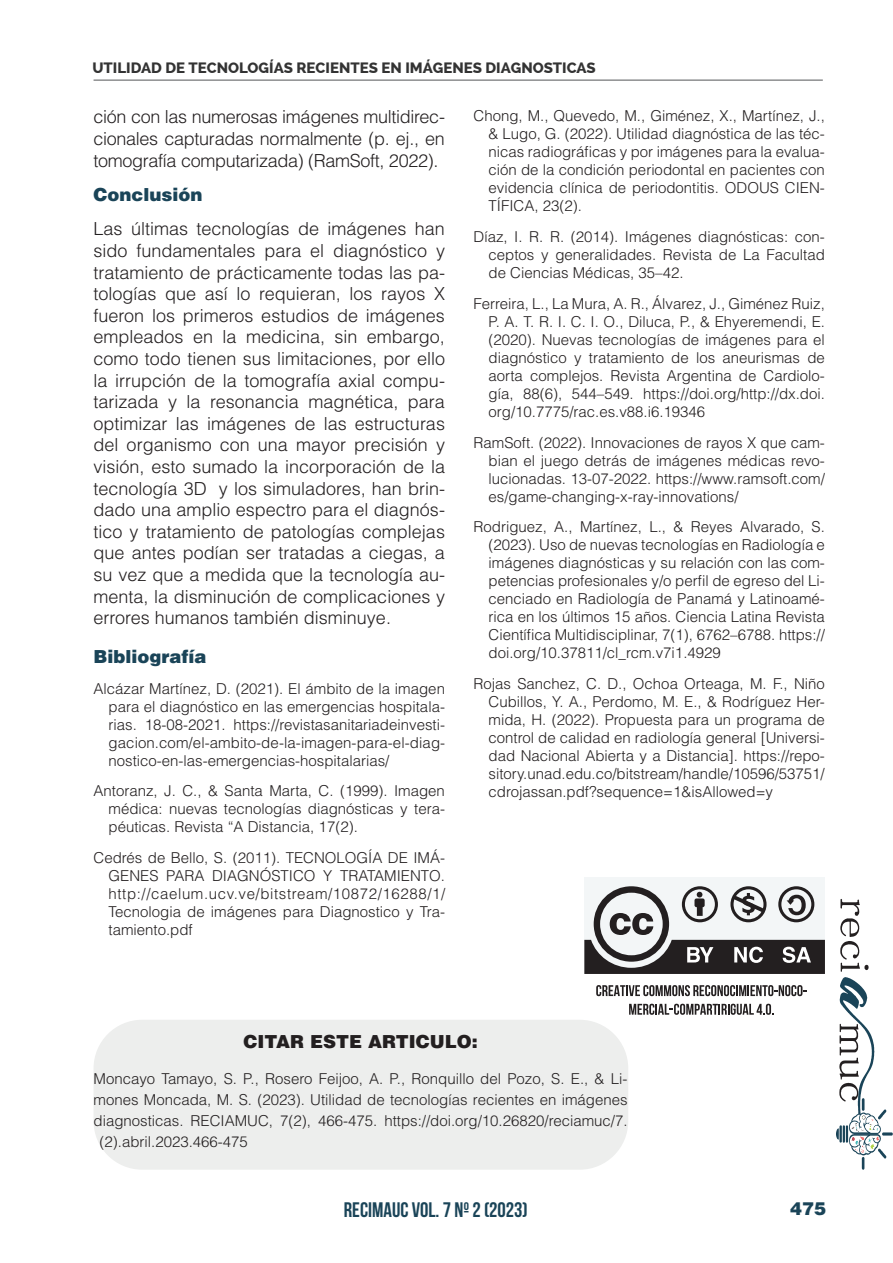
<style>
.page{position:relative;width:893px;height:1263px;background:#fff}
.page>*{position:absolute;margin:0;border:0;box-sizing:border-box;transform-origin:0 0}
.t1{font:700 21px "Bebas Neue";color:#1a4458}
.t2{font:300 18px/21.6px "Helvetica LT Std";letter-spacing:-.02em;color:#231f20;text-align:justify}
.t3{font:900 18px "Helvetica LT Std";color:#1a4458}
.t4{font:900 18px "Helvetica LT Std";color:#231f20}
.t5{font:300 15px/18px "Helvetica LT Std";color:#231f20;text-align:justify}
.t6{font:800 15px "Raleway";color:#333}
</style>
<div class="page">
<hr style="left:94px;top:80px;width:729px;height:1px;background:#545557">
<svg style="left:836px;top:899px;width:57px;height:271px"></svg>
<div style="left:94px;top:1020px;width:534px;height:150px;background:#edeeed;border-radius:49px"></div>
<svg style="left:596px;top:985px;width:211px;height:11px"></svg>
<svg style="left:629px;top:1004px;width:145px;height:11px"></svg>
<div style="left:584px;top:877px;width:241px;height:97px;background:#f3f6f7"></div>
<svg style="left:584px;top:886px;width:241px;height:88px"></svg>
<p class="t6" style="left:92px;top:59px;width:505px">UTILIDAD DE TECNOLOGÍAS RECIENTES EN IMÁGENES DIAGNOSTICAS</p>
<p class="t2" style="left:94px;top:106px;width:353px">ción con las numerosas imágenes multidirec&shy;cionales capturadas normalmente (p. ej., en tomografía computarizada) (RamSoft, 2022).</p>
<p class="t3" style="left:94px;top:183px;width:111px">Conclusión</p>
<p class="t2" style="left:94px;top:218px;width:353px">Las últimas tecnologías de imágenes han sido fundamentales para el diagnóstico y tratamiento de prácticamente todas las pa&shy;tologías que así lo requieran, los rayos X fueron los primeros estudios de imágenes empleados en la medicina, sin embargo, como todo tienen sus limitaciones, por ello la irrupción de la tomografía axial compu&shy;tarizada y la resonancia magnética, para optimizar las imágenes de las estructuras del organismo con una mayor precisión y visión, esto sumado la incorporación de la tecnología 3D y los simuladores, han brin&shy;dado una amplio espectro para el diagnós&shy;tico y tratamiento de patologías complejas que antes podían ser tratadas a ciegas, a su vez que a medida que la tecnología au&shy;menta, la disminución de complicaciones y errores humanos también disminuye.</p>
<p class="t3" style="left:94px;top:644px;width:115px">Bibliografía</p>
<p class="t5" style="left:109px;top:679px;width:338px;text-indent:-15px">Alcázar Martínez, D. (2021). El ámbito de la imagen para el diagnóstico en las emergencias hospitala&shy;rias. 18-08-2021. https://revistasanitariadeinvesti&shy;gacion.com/el-ambito-de-la-imagen-para-el-diag&shy;nostico-en-las-emergencias-hospitalarias/</p>
<p class="t5" style="left:109px;top:782px;width:338px;text-indent:-15px">Antoranz, J. C., &amp; Santa Marta, C. (1999). Imagen médica: nuevas tecnologías diagnósticas y tera&shy;péuticas. Revista “A Distancia, 17(2).</p>
<p class="t5" style="left:109px;top:849px;width:338px;text-indent:-15px">Cedrés de Bello, S. (2011). TECNOLOGÍA DE IMÁ-GENES PARA DIAGNÓSTICO Y TRATAMIENTO. http://caelum.ucv.ve/bitstream/10872/16288/1/ Tecnologia de imágenes para Diagnostico y Tra&shy;tamiento.pdf</p>
<p class="t5" style="left:488px;top:107px;width:338px;text-indent:-15px">Chong, M., Quevedo, M., Giménez, X., Martínez, J., &amp; Lugo, G. (2022). Utilidad diagnóstica de las téc&shy;nicas radiográficas y por imágenes para la evalua&shy;ción de la condición periodontal en pacientes con evidencia clínica de periodontitis. ODOUS CIEN-TÍFICA, 23(2).</p>
<p class="t5" style="left:488px;top:228px;width:338px;text-indent:-15px">Díaz, I. R. R. (2014). Imágenes diagnósticas: con&shy;ceptos y generalidades. Revista de La Facultad de Ciencias Médicas, 35–42.</p>
<p class="t5" style="left:488px;top:294px;width:338px;text-indent:-15px">Ferreira, L., La Mura, A. R., Álvarez, J., Giménez Ruiz, P. A. T. R. I. C. I. O., Diluca, P., &amp; Ehyeremendi, E. (2020). Nuevas tecnologías de imágenes para el diagnóstico y tratamiento de los aneurismas de aorta complejos. Revista Argentina de Cardiolo&shy;gía, 88(6), 544–549. https://doi.org/http://dx.doi. org/10.7775/rac.es.v88.i6.19346</p>
<p class="t5" style="left:488px;top:433px;width:338px;text-indent:-15px">RamSoft. (2022). Innovaciones de rayos X que cam&shy;bian el juego detrás de imágenes médicas revo&shy;lucionadas. 13-07-2022. https://www.ramsoft.com/ es/game-changing-x-ray-innovations/</p>
<p class="t5" style="left:488px;top:518px;width:338px;text-indent:-15px">Rodriguez, A., Martínez, L., &amp; Reyes Alvarado, S. (2023). Uso de nuevas tecnologías en Radiología e imágenes diagnósticas y su relación con las com&shy;petencias profesionales y/o perfil de egreso del Li&shy;cenciado en Radiología de Panamá y Latinoamé&shy;rica en los últimos 15 años. Ciencia Latina Revista Científica Multidisciplinar, 7(1), 6762–6788. https:// doi.org/10.37811/cl_rcm.v7i1.4929</p>
<p class="t5" style="left:488px;top:675px;width:338px;text-indent:-15px">Rojas Sanchez, C. D., Ochoa Orteaga, M. F., Niño Cubillos, Y. A., Perdomo, M. E., &amp; Rodríguez Her&shy;mida, H. (2022). Propuesta para un programa de control de calidad en radiología general [Universi&shy;dad Nacional Abierta y a Distancia]. https://repo&shy;sitory.unad.edu.co/bitstream/handle/10596/53751/ cdrojassan.pdf?sequence=1&amp;isAllowed=y</p>
<p class="t4" style="left:243px;top:1029px;width:236px">CITAR ESTE ARTICULO:</p>
<p class="t5" style="left:94px;top:1069px;width:536px">Moncayo Tamayo, S. P., Rosero Feijoo, A. P., Ronquillo del Pozo, S. E., &amp; Li-</p>
<p class="t5" style="left:94px;top:1090px;width:535px">mones Moncada, M. S. (2023). Utilidad de tecnologías recientes en imágenes</p>
<p class="t5" style="left:94px;top:1111px;width:536px">diagnosticas. RECIAMUC, 7(2), 466-475. https://doi.org/10.26820/reciamuc/7.</p>
<p class="t5" style="left:100px;top:1132px;width:150px">(2).abril.2023.466-475</p>
<h1 class="t1" style="left:344px;top:1198px;width:185px">RECIMAUC VOL. 7 Nº 2 (2023)</h1>
<p class="t3" style="left:790px;top:1197px;width:38px">475</p>
</div>
